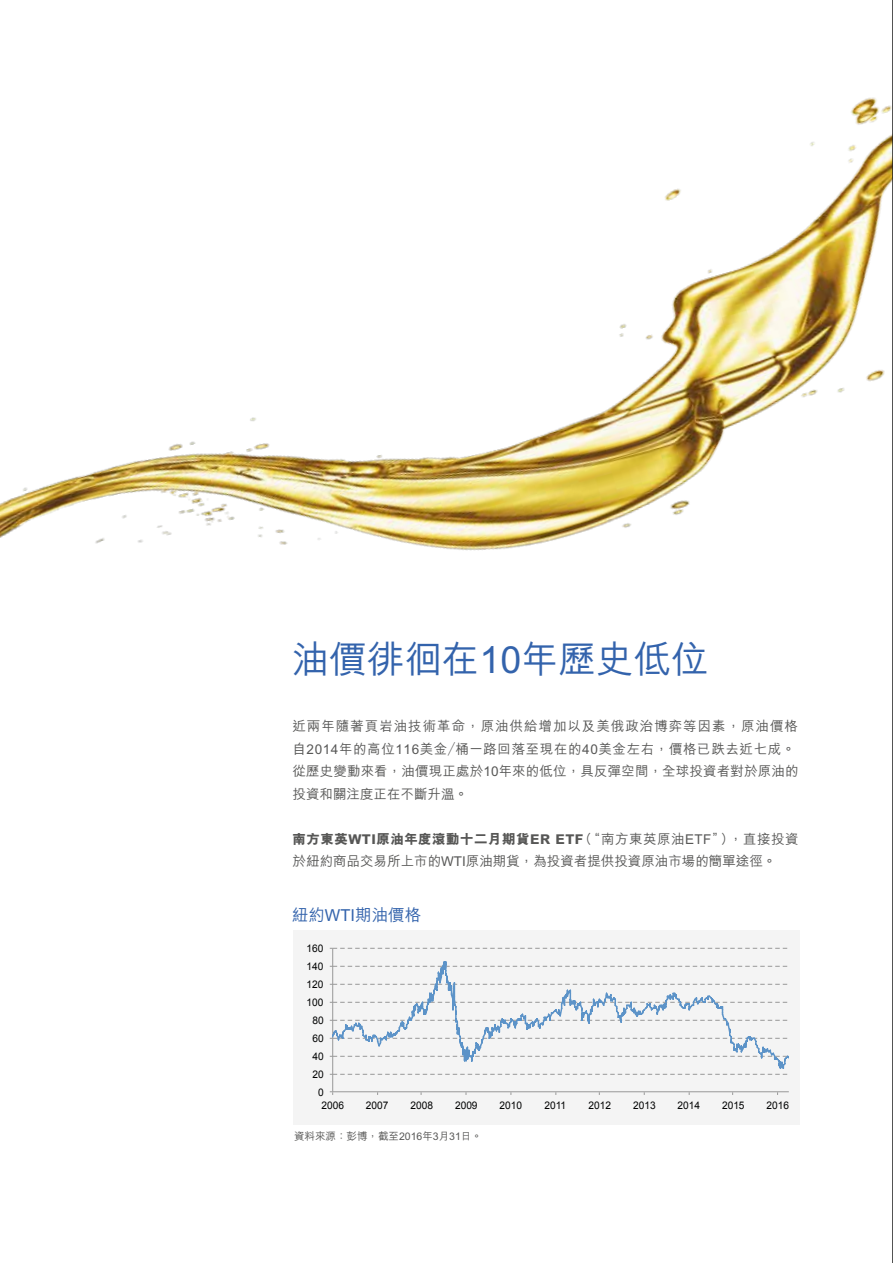
<style>
.page{position:relative;width:893px;height:1263px;background:#fff}
.page>*{position:absolute;margin:0;border:0;box-sizing:border-box;transform-origin:0 0}
.t1{font:500 37.5px "M Hei HK";color:#3363ac}
.t2{font:500 16.5px "M Hei HK";color:#3363ac}
.t3{font:500 13.5px/22.5px "M Hei HK";letter-spacing:.045em;color:#575756}
.t4{font:500 13.5px/22.5px "M Hei HK";letter-spacing:.01em;color:#575756}
.t5{font:10.5px "Arial";color:#000101}
.t6{font:500 10.5px "M Hei HK";color:#575756}
.s1{font-weight:800}
</style>
<div class="page">
<img style="left:0;top:97px;width:892px;height:454px">
<div style="left:293px;top:930px;width:507px;height:195px;background:#f4f4f4"></div>
<hr style="left:332px;top:948px;width:1px;height:144px;background:#989898">
<svg style="left:330px;top:1074px;width:458px;height:1px"></svg>
<svg style="left:330px;top:948px;width:458px;height:1px"></svg>
<hr style="left:333px;top:1091px;width:456px;height:1px;background:#989898">
<svg style="left:332px;top:960px;width:457px;height:110px"></svg>
<svg style="left:892px;top:0;width:1px;height:1263px"></svg>
<h1 class="t1" style="left:292px;top:632px;width:418px">油價徘徊在10年歷史低位</h1>
<p class="t3" style="left:292px;top:714px;width:508px">近兩年隨著頁岩油技術革命，原油供給增加以及美俄政治博弈等因素，原油價格自2014年的高位116美金／桶一路回落至現在的40美金左右，價格已跌去近七成。從歷史變動來看，油價現正處於10年來的低位，具反彈空間，全球投資者對於原油的投資和關注度正在不斷升溫。</p>
<p class="t4" style="left:292px;top:826px;width:507px"><span class="s1">南方東英WTI原油年度滾動十二月期貨ER ETF</span>（“南方東英原油ETF”），直接投資於紐約商品交易所上市的WTI原油期貨，為投資者提供投資原油市場的簡單途徑。</p>
<p class="t2" style="left:292px;top:903px;width:131px">紐約WTI期油價格</p>
<p class="t5" style="left:307px;top:942px;width:18px">160</p>
<p class="t5" style="left:307px;top:960px;width:18px">140</p>
<p class="t5" style="left:307px;top:978px;width:18px">120</p>
<p class="t5" style="left:307px;top:996px;width:18px">100</p>
<p class="t5" style="left:312px;top:1014px;width:13px">80</p>
<p class="t5" style="left:312px;top:1031px;width:13px">60</p>
<p class="t5" style="left:312px;top:1049px;width:13px">40</p>
<p class="t5" style="left:312px;top:1067px;width:13px">20</p>
<p class="t5" style="left:318px;top:1085px;width:7px">0</p>
<p class="t5" style="left:321px;top:1098px;width:24px">2006</p>
<p class="t5" style="left:366px;top:1098px;width:24px">2007</p>
<p class="t5" style="left:410px;top:1098px;width:24px">2008</p>
<p class="t5" style="left:455px;top:1098px;width:24px">2009</p>
<p class="t5" style="left:499px;top:1098px;width:24px">2010</p>
<p class="t5" style="left:544px;top:1098px;width:23px">2011</p>
<p class="t5" style="left:588px;top:1098px;width:24px">2012</p>
<p class="t5" style="left:633px;top:1098px;width:24px">2013</p>
<p class="t5" style="left:678px;top:1098px;width:24px">2014</p>
<p class="t5" style="left:722px;top:1098px;width:24px">2015</p>
<p class="t5" style="left:766px;top:1098px;width:24px">2016</p>
<p class="t6" style="left:294px;top:1128px;width:189px">資料來源：彭博，截至2016年3月31日。</p>
</div>
